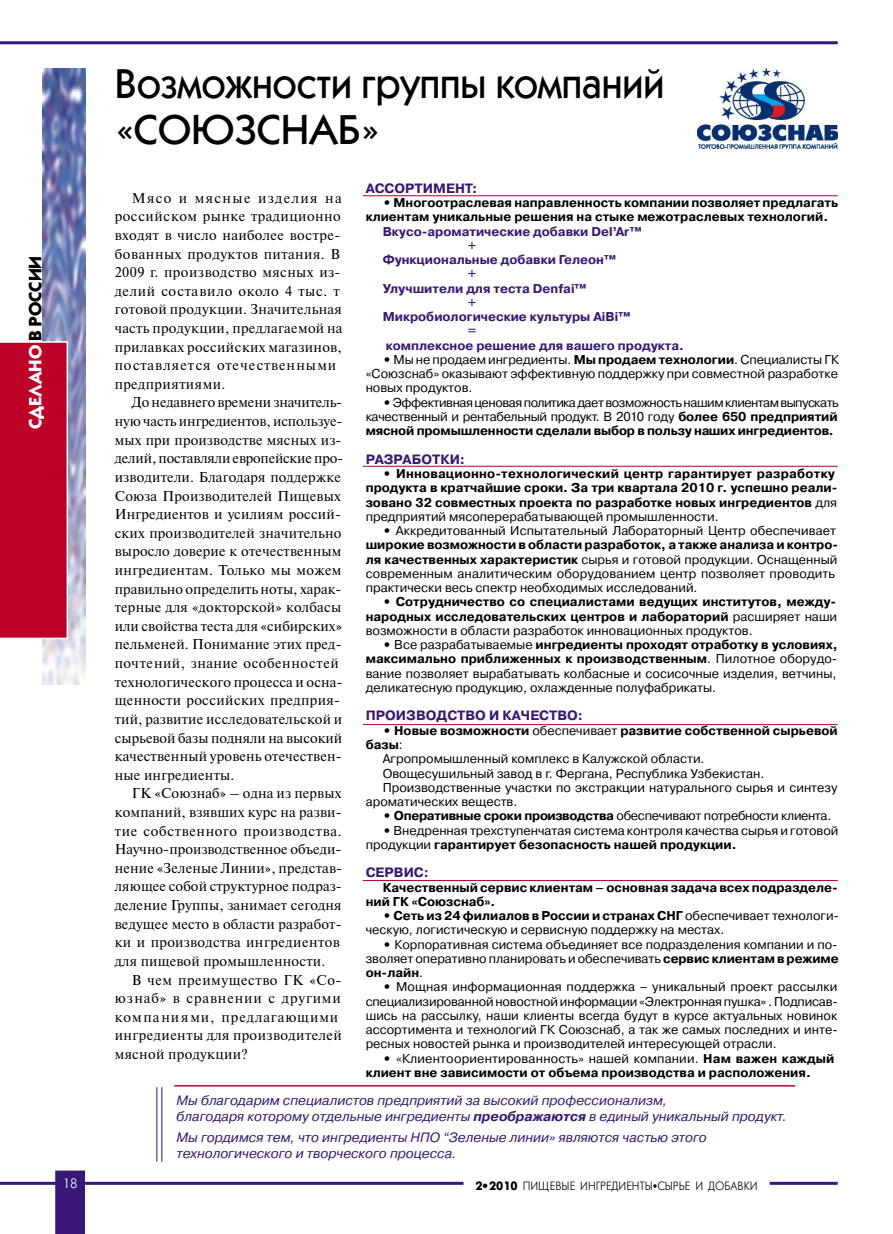
<style>
.page{position:relative;width:893px;height:1234px;background:#fff}
.page>*{position:absolute;margin:0;border:0;box-sizing:border-box;transform-origin:0 0}
.заголовок{font:500 42px "Kabel C";color:#000;scale:.95 1}
.заголовок-2{font:500 42px "Kabel C";color:#000}
.t1{font:700 18px "Kabel C";color:#fff}
.ньютон-9_5_12{font:14.25px/18.6px "Newton C";letter-spacing:.01em;color:#000}
.ньютон-9_5_12-2{font:14.25px/18.6px "Newton C";letter-spacing:.03em;color:#000}
.ньютон-9_5_12-3{font:14.25px/18.6px "Newton C";letter-spacing:.04em;color:#000}
.ньютон-9_5_12-4{font:italic 13.5px "Pragmatica C";color:#381778}
.ньютон-9_5_12-5{font:700 13.5px "Pragmatica C";color:#381778}
.t2{font:13.5px "Futuris C";color:#fff}
.ньютон-9_5_12-6{font:12.75px/14.2px "Pragmatica C";color:#000;text-align:justify}
.ньютон-9_5_12-7{font:700 12.75px/14.2px "Pragmatica C";color:#000}
.ньютон-9_5_12-8{font:700 12.75px "Pragmatica C";color:#381778}
.ньютон-9_5_12-9{font:12.75px "Pragmatica C";letter-spacing:-.02em;color:#000}
.t3{font:12px "Futuris C";color:#000;scale:.9 1}
.s1{color:#000}
.s2{font-weight:700}
.s3{font-weight:400}
.s4{font-family:"Futuris XC"}
.s5{font-size:15px}
</style>
<div class="page">
<hr style="left:0;top:41px;width:838px;height:3px;background:#381778">
<hr style="left:0;top:1181px;width:838px;height:3px;background:#381778">
<div style="left:55px;top:1170px;width:30px;height:63px;background:#381778"></div>
<img style="left:43px;top:68px;width:42px;height:616px">
<div style="left:0;top:341px;width:68px;height:298px;background:#be0027"></div>
<div style="left:464px;top:1179px;width:305px;height:7px;background:#fff"></div>
<img style="left:697px;top:68px;width:141px;height:80px">
<hr style="left:363px;top:880px;width:475px;height:1px;background:#be0027">
<hr style="left:363px;top:724px;width:475px;height:1px;background:#be0027">
<hr style="left:363px;top:466px;width:475px;height:1px;background:#be0027">
<hr style="left:363px;top:195px;width:475px;height:1px;background:#be0027">
<hr style="left:174px;top:1084px;width:621px;height:2px;background:#be0027">
<hr style="left:156px;top:1086px;width:1px;height:75px;background:#381778">
<hr style="left:161px;top:1086px;width:1px;height:75px;background:#381778">
<p class="t1" style="left:25px;top:429px;width:174px;rotate:-90deg">СДЕЛАНО <span class="s1">В РОССИИ</span></p>
<p class="t2" style="left:63px;top:1176px;width:16px">18</p>
<p class="заголовок" style="left:115px;top:60px;width:580px">Возможности группы компаний</p>
<p class="заголовок-2" style="left:115px;top:107px;width:267px">«СОЮЗСНАБ»</p>
<p class="ньютон-9_5_12-5" style="left:366px;top:181px;width:113px">АССОРТИМЕНТ:</p>
<p class="ньютон-9_5_12-7" style="left:366px;top:196px;width:474px;text-indent:17px">• Многоотраслевая направленность компании позволяет предлагать клиентам уникальные решения на стыке межотраслевых технологий.</p>
<p class="ньютон-9_5_12-8" style="left:383px;top:224px;width:260px">Вкусо-ароматические добавки Del’Ar™</p>
<p class="ньютон-9_5_12-8" style="left:468px;top:238px;width:10px">+</p>
<p class="ньютон-9_5_12-8" style="left:383px;top:252px;width:235px">Функциональные добавки Гелеон™</p>
<p class="ньютон-9_5_12-8" style="left:468px;top:267px;width:10px">+</p>
<p class="ньютон-9_5_12-8" style="left:383px;top:281px;width:205px">Улучшители для теста Denfai™</p>
<p class="ньютон-9_5_12-8" style="left:468px;top:295px;width:10px">+</p>
<p class="ньютон-9_5_12-8" style="left:383px;top:309px;width:249px">Микробиологические культуры AiBi™</p>
<p class="ньютон-9_5_12-8" style="left:468px;top:324px;width:10px">=</p>
<p class="ньютон-9_5_12-8" style="left:386px;top:338px;width:300px">комплексное решение для вашего продукта.</p>
<p class="ньютон-9_5_12-6" style="left:366px;top:352px;width:475px;text-indent:17px"><span class="s2">•</span> Мы не продаем ингредиенты. <span class="s2">Мы продаем технологии</span>. Специалисты ГК «Союзснаб» оказывают эффективную поддержку при совместной разработке новых продуктов.</p>
<p class="ньютон-9_5_12-6" style="left:366px;top:395px;width:475px;text-indent:17px"><span class="s2">•</span> Эффективная ценовая политика дает возможность нашим клиентам выпускать качественный и рентабельный продукт. В 2010 году <span class="s2">более 650 предприятий мясной промышленности сделали выбор в пользу наших ингредиентов.</span></p>
<p class="ньютон-9_5_12-5" style="left:366px;top:451px;width:101px">РАЗРАБОТКИ:</p>
<p class="ньютон-9_5_12-7" style="left:366px;top:466px;width:473px;text-indent:17px">• Инновационно-технологический центр гарантирует разработку продукта в кратчайшие сроки. За три квартала 2010 г. успешно реали&shy;зовано 32 совместных проекта по разработке новых ингредиентов <span class="s3">для предприятий мясоперерабатывающей промышленности.</span></p>
<p class="ньютон-9_5_12-6" style="left:366px;top:523px;width:474px;text-align:left;text-indent:17px"><span class="s2">•</span> Аккредитованный Испытательный Лабораторный Центр обеспечивает <span class="s2">широкие возможности в области разработок, а также анализа и контро&shy;ля качественных характеристик</span> сырья и готовой продукции. Оснащенный современным аналитическим оборудованием центр позволяет проводить практически весь спектр необходимых исследований.</p>
<p class="ньютон-9_5_12-7" style="left:366px;top:595px;width:473px;text-align:justify;text-indent:17px">• Сотрудничество со специалистами ведущих институтов, между&shy;народных исследовательских центров и лабораторий <span class="s3">расширяет наши возможности в области разработок инновационных продуктов.</span></p>
<p class="ньютон-9_5_12-6" style="left:366px;top:637px;width:473px;text-indent:17px"><span class="s2">•</span> Все разрабатываемые <span class="s2">ингредиенты проходят отработку в условиях, максимально приближенных к производственным</span>. Пилотное оборудо&shy;вание позволяет вырабатывать колбасные и сосисочные изделия, ветчины, деликатесную продукцию, охлажденные полуфабрикаты.</p>
<p class="ньютон-9_5_12-5" style="left:366px;top:708px;width:219px">ПРОИЗВОДСТВО И КАЧЕСТВО:</p>
<p class="ньютон-9_5_12-7" style="left:366px;top:723px;width:474px;text-indent:17px">• Новые возможности <span class="s3">обеспечивает</span> развитие собственной сырьевой базы<span class="s3">:</span></p>
<p class="ньютон-9_5_12-6" style="left:383px;top:751px;width:323px">Агропромышленный комплекс в Калужской области.</p>
<p class="ньютон-9_5_12-6" style="left:383px;top:766px;width:383px">Овощесушильный завод в г. Фергана, Республика Узбекистан.</p>
<p class="ньютон-9_5_12-6" style="left:366px;top:780px;width:473px;text-indent:17px">Производственные участки по экстракции натурального сырья и синтезу ароматических веществ.</p>
<p class="ньютон-9_5_12-9" style="left:383px;top:808px;width:450px"><span class="s2">• Оперативные сроки производства</span> обеспечивают потребности клиента.</p>
<p class="ньютон-9_5_12-6" style="left:366px;top:823px;width:474px;text-indent:17px"><span class="s2">•</span> Внедренная трехступенчатая система контроля качества сырья и готовой продукции <span class="s2">гарантирует безопасность нашей продукции.</span></p>
<p class="ньютон-9_5_12-5" style="left:366px;top:865px;width:65px">СЕРВИС:</p>
<p class="ньютон-9_5_12-7" style="left:366px;top:880px;width:474px;text-indent:17px">Качественный сервис клиентам – основная задача всех подразделе&shy;ний ГК «Союзснаб».</p>
<p class="ньютон-9_5_12-6" style="left:366px;top:908px;width:475px;text-indent:17px"><span class="s2">• Сеть из 24 филиалов в России и странах СНГ</span> обеспечивает технологи&shy;ческую, логистическую и сервисную поддержку на местах.</p>
<p class="ньютон-9_5_12-6" style="left:366px;top:937px;width:474px;text-indent:17px"><span class="s2">•</span> Корпоративная система объединяет все подразделения компании и по&shy;зволяет оперативно планировать и обеспечивать <span class="s2">сервис клиентам в режиме он-лайн</span>.</p>
<p class="ньютон-9_5_12-6" style="left:366px;top:979px;width:474px;text-indent:17px"><span class="s2">•</span> Мощная информационная поддержка – уникальный проект рассылки специализированной новостной информации «Электронная пушка» . Подписав&shy;шись на рассылку, наши клиенты всегда будут в курсе актуальных новинок ассортимента и технологий ГК Союзснаб, а так же самых последних и инте&shy;ресных новостей рынка и производителей интересующей отрасли.</p>
<p class="ньютон-9_5_12-7" style="left:366px;top:1051px;width:470px;text-indent:17px">• <span class="s3">«Клиентоориентированность» нашей компании.</span> Нам важен каждый клиент вне зависимости от объема производства и расположения.</p>
<p class="ньютон-9_5_12-4" style="left:176px;top:1092px;width:492px">Мы благодарим специалистов предприятий за высокий профессионализм,</p>
<p class="ньютон-9_5_12-4" style="left:176px;top:1108px;width:612px">благодаря которому отдельные ингредиенты <span class="s2">преображаются</span> в единый уникальный продукт.</p>
<p class="ньютон-9_5_12-4" style="left:176px;top:1129px;width:532px">Мы гордимся тем, что ингредиенты НПО “Зеленые линии» являются частью этого</p>
<p class="ньютон-9_5_12-4" style="left:176px;top:1145px;width:282px">технологического и творческого процесса.</p>
<p class="ньютон-9_5_12-2" style="left:115px;top:188px;width:229px;text-indent:17px">Мясо и мясные изделия на российском рынке традиционно входят в число наиболее востре&shy;бованных продуктов питания. В<br>2009 г. производство мясных из&shy;делий составило около 4 тыс. т готовой продукции. Значительная часть продукции, предлагаемой на прилавках российских магазинов, поставляется отечественными предприятиями.</p>
<p class="ньютон-9_5_12" style="left:115px;top:393px;width:230px;text-indent:17px">До недавнего времени значитель&shy;ную часть ингредиентов, используе&shy;мых при производстве мясных из&shy;делий, поставляли европейские про&shy;изводители. Благодаря поддержке<br>Союза Производителей Пищевых<br>Ингредиентов и усилиям россий&shy;ских производителей значительно выросло доверие к отечественным ингредиентам. Только мы можем правильно определить ноты, харак&shy;терные для «докторской» колбасы или свойства теста для «сибирских» пельменей. Понимание этих пред&shy;почтений, знание особенностей технологического процесса и осна&shy;щенности российских предприя&shy;тий, развитие исследовательской и сырьевой базы подняли на высокий качественный уровень отечествен&shy;ные ингредиенты.</p>
<p class="ньютон-9_5_12" style="left:115px;top:784px;width:229px;text-indent:17px">ГК «Союзнаб» – одна из первых компаний, взявших курс на разви&shy;тие собственного производства.<br>Научно-производственное объеди&shy;нение «Зеленые Линии», представ&shy;ляющее собой структурное подраз&shy;деление Группы, занимает сегодня ведущее место в области разработ&shy;ки и производства ингредиентов для пищевой промышленности.</p>
<p class="ньютон-9_5_12-3" style="left:115px;top:970px;width:228px;text-indent:17px">В чем преимущество ГК «Со&shy;юзнаб» в сравнении с другими компаниями, предлагающими ингредиенты для производителей мясной продукции?</p>
<p class="t3" style="left:475px;top:1179px;width:315px"><span class="s4">2•2010</span> ПИЩЕВЫЕ ИНГРЕДИЕНТЫ<span class="s5">•</span>СЫРЬЕ И ДОБАВКИ</p>
</div>
